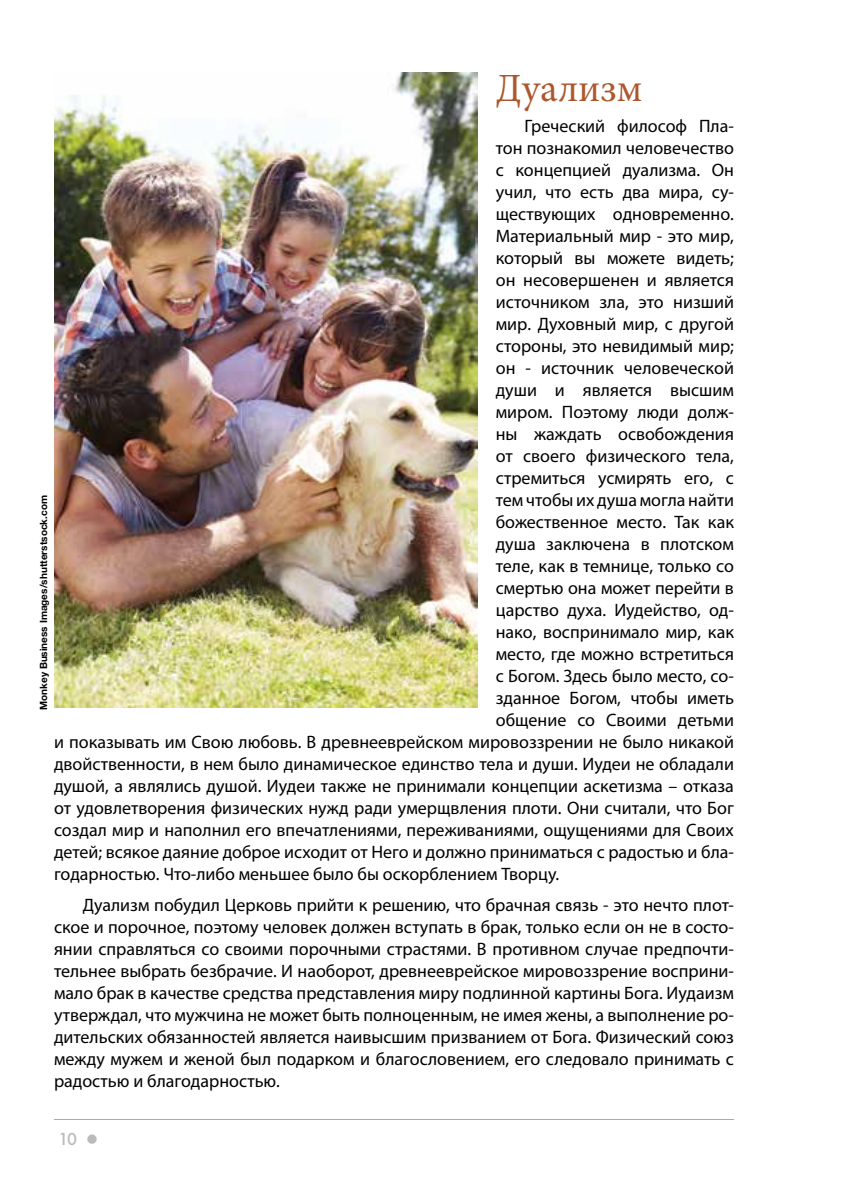
<style>
.page{position:relative;width:842px;height:1191px;background:#fff}
.page>*{position:absolute;margin:0;border:0;box-sizing:border-box;transform-origin:0 0}
.t1{font:40px "Minion Pro";color:#ad582c}
.t2{font:18px/22px "Myriad Pro";color:#000;text-align:justify}
.t3{font:500 16px "Futura";color:#b8babc}
.t4{font:700 10px "Helvetica Neue LT Std";color:#000}
</style>
<div class="page">
<hr style="left:54px;top:1119px;width:680px;height:1px;background:#a7a9ac">
<img style="left:54px;top:72px;width:424px;height:636px">
<h1 class="t1" style="left:496px;top:62px;width:148px">Дуализм</h1>
<p class="t2" style="left:525px;top:115px;width:211px">Греческий философ Пла-</p>
<p class="t2" style="left:496px;top:137px;width:240px">тон познакомил человечество</p>
<p class="t2" style="left:496px;top:159px;width:240px">с концепцией дуализма. Он</p>
<p class="t2" style="left:496px;top:181px;width:240px">учил, что есть два мира, су-</p>
<p class="t2" style="left:496px;top:203px;width:240px">ществующих одновременно.</p>
<p class="t2" style="left:496px;top:225px;width:240px">Материальный мир - это мир,</p>
<p class="t2" style="left:496px;top:247px;width:240px">который вы можете видеть;</p>
<p class="t2" style="left:496px;top:269px;width:240px">он несовершенен и является</p>
<p class="t2" style="left:496px;top:291px;width:240px">источником зла, это низший</p>
<p class="t2" style="left:496px;top:313px;width:240px">мир. Духовный мир, с другой</p>
<p class="t2" style="left:496px;top:335px;width:240px">стороны, это невидимый мир;</p>
<p class="t2" style="left:496px;top:357px;width:240px">он - источник человеческой</p>
<p class="t2" style="left:496px;top:379px;width:240px">души и является высшим</p>
<p class="t2" style="left:496px;top:401px;width:240px">миром. Поэтому люди долж-</p>
<p class="t2" style="left:496px;top:423px;width:240px">ны жаждать освобождения</p>
<p class="t2" style="left:496px;top:445px;width:240px">от своего физического тела,</p>
<p class="t2" style="left:496px;top:467px;width:240px">стремиться усмирять его, с</p>
<p class="t2" style="left:496px;top:489px;width:240px">тем чтобы их душа могла найти</p>
<p class="t2" style="left:496px;top:511px;width:240px">божественное место. Так как</p>
<p class="t2" style="left:496px;top:533px;width:240px">душа заключена в плотском</p>
<p class="t2" style="left:496px;top:555px;width:240px">теле, как в темнице, только со</p>
<p class="t2" style="left:496px;top:577px;width:240px">смертью она может перейти в</p>
<p class="t2" style="left:496px;top:599px;width:240px">царство духа. Иудейство, од-</p>
<p class="t2" style="left:496px;top:621px;width:240px">нако, воспринимало мир, как</p>
<p class="t2" style="left:496px;top:643px;width:240px">место, где можно встретиться</p>
<p class="t2" style="left:496px;top:665px;width:240px">с Богом. Здесь было место, со-</p>
<p class="t2" style="left:496px;top:687px;width:240px">зданное Богом, чтобы иметь</p>
<p class="t2" style="left:496px;top:709px;width:240px">общение со Своими детьми</p>
<p class="t2" style="left:54px;top:731px;width:681px">и показывать им Свою любовь. В древнееврейском мировоззрении не было никакой</p>
<p class="t2" style="left:54px;top:753px;width:681px">двойственности, в нем было динамическое единство тела и души. Иудеи не обладали</p>
<p class="t2" style="left:54px;top:775px;width:681px">душой, а являлись душой. Иудеи также не принимали концепции аскетизма – отказа</p>
<p class="t2" style="left:54px;top:797px;width:681px">от удовлетворения физических нужд ради умерщвления плоти. Они считали, что Бог</p>
<p class="t2" style="left:54px;top:819px;width:681px">создал мир и наполнил его впечатлениями, переживаниями, ощущениями для Своих</p>
<p class="t2" style="left:54px;top:841px;width:681px">детей; всякое даяние доброе исходит от Него и должно приниматься с радостью и бла-</p>
<p class="t2" style="left:54px;top:863px;width:507px">годарностью. Что-либо меньшее было бы оскорблением Творцу.</p>
<p class="t2" style="left:54px;top:894px;width:681px;text-indent:29px">Дуализм побудил Церковь прийти к решению, что брачная связь - это нечто плот&shy;ское и порочное, поэтому человек должен вступать в брак, только если он не в состо&shy;янии справляться со своими порочными страстями. В противном случае предпочти&shy;тельнее выбрать безбрачие. И наоборот, древнееврейское мировоззрение восприни&shy;мало брак в качестве средства представления миру подлинной картины Бога. Иудаизм утверждал, что мужчина не может быть полноценным, не имея жены, а выполнение ро&shy;дительских обязанностей является наивысшим призванием от Бога. Физический союз между мужем и женой был подарком и благословением, его следовало принимать с радостью и благодарностью.</p>
<p class="t4" style="left:37px;top:710px;width:216px;rotate:-90deg">Monkey Business Images/shutterstsock.com</p>
<p class="t3" style="left:59px;top:1128px;width:41px">10 ●</p>
</div>
